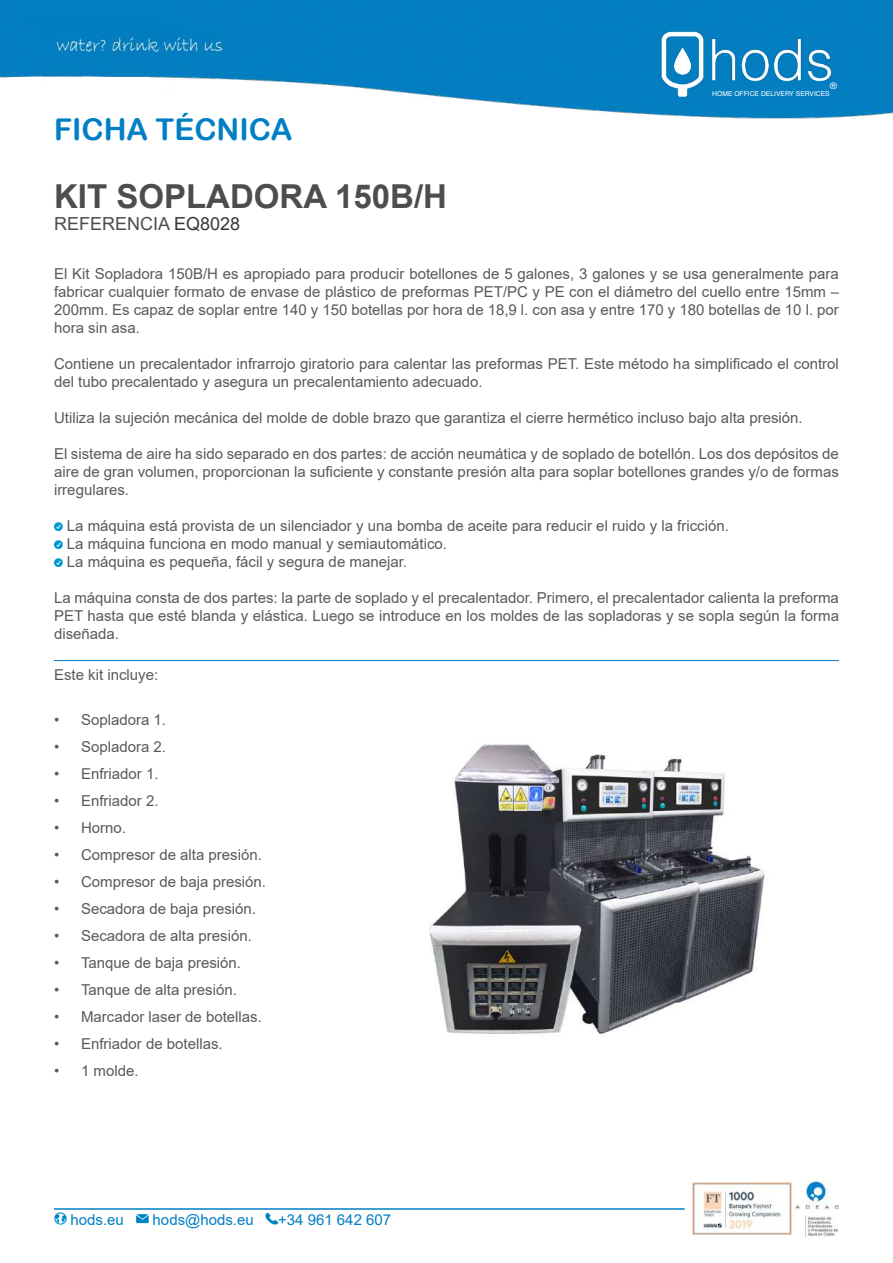
<style>
.page{position:relative;width:893px;height:1263px;background:#fff}
.page>*{position:absolute;margin:0;border:0;box-sizing:border-box;transform-origin:0 0}
.t1{font:700 33px "Arial";color:#4e4c4d}
.t2{font:30px "Arial Rounded MT Bold";color:#007fc5}
.t3{font:18px "Arial";color:#4e4c4d}
.t4{font:15px/18px "Arial";color:#58595b;text-align:justify}
.t5{font:15px "Arial";color:#007fc5}
.t6{font:9px "Helvetica LT Std";color:#fff}
.t7{font:6.75px "Helvetica LT Std";color:#fff}
.s1{color:#383637}
</style>
<div class="page">
<svg style="left:54px;top:523px;width:9px;height:8px"></svg>
<svg style="left:54px;top:541px;width:9px;height:8px"></svg>
<svg style="left:54px;top:559px;width:9px;height:8px"></svg>
<hr style="left:54px;top:660px;width:785px;height:1px;background:#007fc5">
<img style="left:0;top:0;width:893px;height:118px">
<img style="left:658px;top:32px;width:181px;height:64px">
<svg style="left:54px;top:1212px;width:12px;height:12px"></svg>
<svg style="left:136px;top:1214px;width:12px;height:10px"></svg>
<svg style="left:266px;top:1212px;width:12px;height:12px"></svg>
<hr style="left:54px;top:1208px;width:631px;height:2px;background:#007fc5">
<img style="left:796px;top:1181px;width:43px;height:56px">
<img style="left:692px;top:1182px;width:99px;height:53px">
<img style="left:429px;top:744px;width:336px;height:293px">
<p class="t6" style="left:830px;top:80px;width:8px">®</p>
<h2 class="t2" style="left:54px;top:111px;width:240px">FICHA TÉCNICA</h2>
<h1 class="t1" style="left:54px;top:173px;width:394px">KIT SOPLADORA 150B/H</h1>
<p class="t3" style="left:54px;top:211px;width:188px">REFERENCIA <span class="s1">EQ8028</span></p>
<p class="t7" style="left:712px;top:90px;width:119px">HOME OFFICE DELIVERY SERVICES</p>
<p class="t4" style="left:54px;top:264px;width:786px">El Kit Sopladora 150B/H es apropiado para producir botellones de 5 galones, 3 galones y se usa generalmente para fabricar cualquier formato de envase de plástico de preformas PET/PC y PE con el diámetro del cuello entre 15mm – 200mm. Es capaz de soplar entre 140 y 150 botellas por hora de 18,9 l. con asa y entre 170 y 180 botellas de 10 l. por hora sin asa.</p>
<p class="t4" style="left:54px;top:354px;width:786px">Contiene un precalentador infrarrojo giratorio para calentar las preformas PET. Este método ha simplificado el control del tubo precalentado y asegura un precalentamiento adecuado.</p>
<p class="t4" style="left:54px;top:408px;width:750px">Utiliza la sujeción mecánica del molde de doble brazo que garantiza el cierre hermético incluso bajo alta presión.</p>
<p class="t4" style="left:54px;top:444px;width:786px">El sistema de aire ha sido separado en dos partes: de acción neumática y de soplado de botellón. Los dos depósitos de aire de gran volumen, proporcionan la suficiente y constante presión alta para soplar botellones grandes y/o de formas irregulares.</p>
<p class="t4" style="left:67px;top:516px;width:664px;text-align:left">La máquina está provista de un silenciador y una bomba de aceite para reducir el ruido y la fricción.<br>La máquina funciona en modo manual y semiautomático.<br>La máquina es pequeña, fácil y segura de manejar.</p>
<p class="t4" style="left:54px;top:588px;width:786px">La máquina consta de dos partes: la parte de soplado y el precalentador. Primero, el precalentador calienta la preforma PET hasta que esté blanda y elástica. Luego se introduce en los moldes de las sopladoras y se sopla según la forma diseñada.</p>
<p class="t4" style="left:54px;top:665px;width:106px">Este kit incluye:</p>
<p class="t4" style="left:54px;top:710px;width:114px">• Sopladora 1.</p>
<p class="t4" style="left:54px;top:737px;width:114px">• Sopladora 2.</p>
<p class="t4" style="left:54px;top:764px;width:106px">• Enfriador 1.</p>
<p class="t4" style="left:54px;top:791px;width:106px">• Enfriador 2.</p>
<p class="t4" style="left:54px;top:818px;width:74px">• Horno.</p>
<p class="t4" style="left:54px;top:845px;width:209px">• Compresor de alta presión.</p>
<p class="t4" style="left:54px;top:872px;width:214px">• Compresor de baja presión.</p>
<p class="t4" style="left:54px;top:899px;width:204px">• Secadora de baja presión.</p>
<p class="t4" style="left:54px;top:926px;width:199px">• Secadora de alta presión.</p>
<p class="t4" style="left:54px;top:953px;width:189px">• Tanque de baja presión.</p>
<p class="t4" style="left:54px;top:980px;width:184px">• Tanque de alta presión.</p>
<p class="t4" style="left:54px;top:1007px;width:209px">• Marcador laser de botellas.</p>
<p class="t4" style="left:54px;top:1034px;width:170px">• Enfriador de botellas.</p>
<p class="t4" style="left:54px;top:1061px;width:86px">• 1 molde.</p>
<p class="t5" style="left:71px;top:1209px;width:55px">hods.eu</p>
<p class="t5" style="left:153px;top:1209px;width:103px">hods@hods.eu</p>
<p class="t5" style="left:278px;top:1209px;width:115px">+34 961 642 607</p>
</div>
